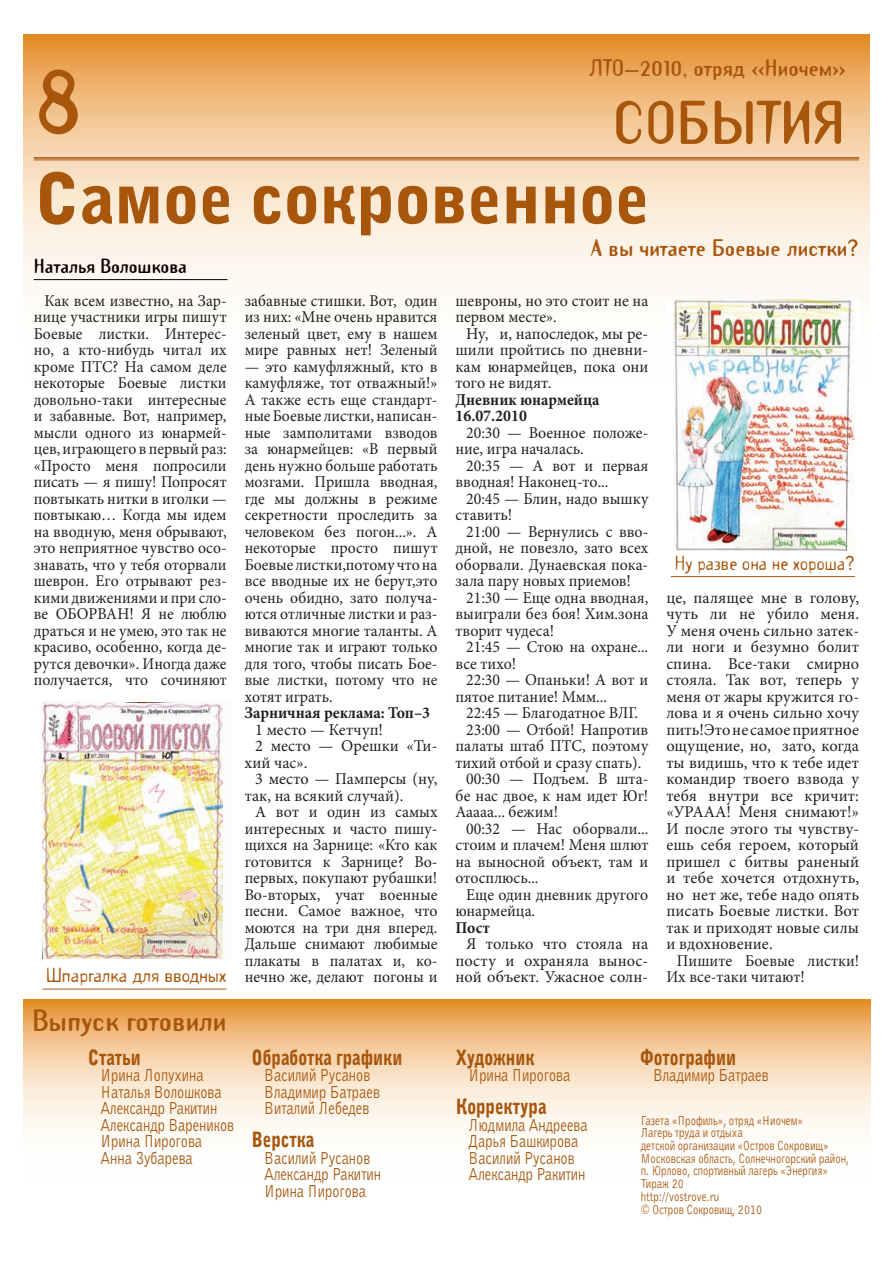
<style>
.page{position:relative;width:893px;height:1263px;background:#fff}
.page>*{position:absolute;margin:0;border:0;box-sizing:border-box;transform-origin:0 0}
.t1{font:90px "Template Gothic C Bold";color:#a7560c}
.t2{font:69px "Bell Gothic C Blk BT";color:#a7560c}
.t3{font:54px "Template Gothic C Bold";color:#a7560c}
.t4{font:27px "Template Gothic C Bold";color:#a7560c}
.t5{font:21px "Template Gothic C Bold";color:#a7560c}
.t6{font:21px "Bell Gothic C Blk BT";color:#a7560c;scale:.81 1}
.t7{font:18px/16.5px "Bell Gothic CBT";color:#a7560c;scale:.81 1}
.t8{font:18px "Template Gothic C";color:#a7560c;scale:.95 1}
.t9{font:18px "Template Gothic C";color:#a7560c}
.t10{font:18px "Template Gothic C Bold";letter-spacing:-.005em;color:#0d0000}
.t11{font:16.5px/16.5px "Minion Pro";color:#231f20;text-align:justify;scale:.95 1}
.t12{font:16.5px/16.5px "Minion Pro";color:#231f20;scale:.96 1}
.t13{font:16.5px/16.5px "Minion Pro";color:#231f20;text-align:justify}
.t14{font:700 16.5px/16.5px "Minion Pro";color:#231f20;scale:.95 1}
.t15{font:700 16.5px "Minion Pro";color:#231f20;scale:.96 1}
.t16{font:13.5px/12.8px "Bell Gothic CBT";color:#a7560c;scale:.81 1}
</style>
<div class="page">
<hr style="left:23px;top:1220px;width:846px;height:2px;background:#a7560c">
<svg style="left:23px;top:34px;width:846px;height:258px;background:#f5d2aa"></svg>
<hr style="left:23px;top:1226px;width:846px;height:2px;background:#a7560c">
<hr style="left:34px;top:157px;width:825px;height:2px;background:#a7560c">
<hr style="left:34px;top:160px;width:825px;height:1px;background:#a7560c">
<svg style="left:24px;top:1000px;width:846px;height:227px"></svg>
<hr style="left:34px;top:279px;width:193px;height:1px;background:#0d0000">
<img style="left:673px;top:299px;width:181px;height:252px">
<hr style="left:671px;top:576px;width:183px;height:1px;background:#a7560c">
<div style="left:40px;top:700px;width:191px;height:260px;background:#fbfdfd"></div>
<img style="left:42px;top:703px;width:180px;height:255px">
<hr style="left:42px;top:989px;width:184px;height:1px;background:#a7560c">
<h1 class="t1" style="left:34px;top:62px;width:52px">8</h1>
<h1 class="t1" style="left:41px;top:62px;width:50px">2</h1>
<p class="t5" style="left:568px;top:59px;width:266px">ЛТО—201 , отряд «Ком ссар</p>
<p class="t5" style="left:589px;top:59px;width:258px">ЛТО—2010, отряд «Ниочем»</p>
<h3 class="t3" style="left:643px;top:100px;width:137px">МНЕН</h3>
<h3 class="t3" style="left:612px;top:100px;width:235px">СОБЫТИЯ</h3>
<h2 class="t2" style="left:34px;top:172px;width:617px">Самое сокровенное</h2>
<p class="t5" style="left:590px;top:239px;width:271px">А вы читаете Боевые листки?</p>
<p class="t10" style="left:34px;top:258px;width:154px">Наталья Волошкова</p>
<p class="t11" style="left:34px;top:294px;width:204px;text-indent:11px">Как всем известно, на Зар&shy;нице участники игры пишут Боевые листки. Интерес&shy;но, а кто-нибудь читал их кроме ПТС? На самом деле некоторые Боевые листки довольно-таки интересные и забавные. Вот, например, мысли одного из юнармей&shy;цев, играющего в первый раз: «Просто меня попросили писать — я пишу! Попросят повтыкать нитки в иголки — повтыкаю… Когда мы идем на вводную, меня обрывают, это неприятное чувство осо&shy;знавать, что у тебя оторвали шеврон. Его отрывают рез&shy;кими движениями и при сло&shy;ве ОБОРВАН! Я не люблю драться и не умею, это так не красиво, особенно, когда де&shy;рутся девочки». Иногда даже получается, что сочиняют</p>
<p class="t11" style="left:245px;top:294px;width:204px">забавные стишки. Вот, один из них: «Мне очень нравится зеленый цвет, ему в нашем мире равных нет! Зеленый</p>
<p class="t11" style="left:245px;top:360px;width:204px">— это камуфляжный, кто в камуфляже, тот отважный!» А также есть еще стандарт&shy;ные Боевые листки, написан&shy;ные замполитами взводов за юнармейцев: «В первый день нужно больше работать мозгами. Пришла вводная, где мы должны в режиме секретности проследить за человеком без погон...». А некоторые просто пишут Боевые листки,потому что на все вводные их не берут,это очень обидно, зато получа&shy;ются отличные листки и раз&shy;виваются многие таланты. А многие так и играют только для того, чтобы писать Бое&shy;вые листки, потому что не хотят играть.</p>
<p class="t15" style="left:245px;top:707px;width:194px">Зарничная реклама: Топ–3</p>
<p class="t13" style="left:255px;top:723px;width:129px">1 место — Кетчуп!</p>
<p class="t13" style="left:255px;top:739px;width:184px">2 место — Орешки «Ти-</p>
<p class="t13" style="left:245px;top:756px;width:64px">хий час».</p>
<p class="t13" style="left:255px;top:772px;width:184px">3 место — Памперсы (ну,</p>
<p class="t13" style="left:245px;top:789px;width:160px">так, на всякий случай).</p>
<p class="t12" style="left:255px;top:805px;width:191px">А вот и один из самых</p>
<p class="t12" style="left:245px;top:822px;width:202px">интересных и часто пишу-</p>
<p class="t12" style="left:245px;top:838px;width:202px">щихся на Зарнице: «Кто как</p>
<p class="t12" style="left:245px;top:855px;width:202px">готовится к Зарнице? Во-</p>
<p class="t12" style="left:245px;top:871px;width:202px">первых, покупают рубашки!</p>
<p class="t12" style="left:245px;top:888px;width:202px">Во-вторых, учат военные</p>
<p class="t12" style="left:245px;top:904px;width:202px">песни. Самое важное, что</p>
<p class="t12" style="left:245px;top:921px;width:202px">моются на три дня вперед.</p>
<p class="t12" style="left:245px;top:937px;width:202px">Дальше снимают любимые</p>
<p class="t12" style="left:245px;top:954px;width:202px">плакаты в палатах и, ко-</p>
<p class="t12" style="left:245px;top:970px;width:202px">нечно же, делают погоны и</p>
<p class="t9" style="left:46px;top:968px;width:182px">Шпаргалка для вводных</p>
<h3 class="t4" style="left:32px;top:1009px;width:195px">Выпуск готовили</h3>
<p class="t6" style="left:88px;top:1049px;width:67px">Статьи</p>
<p class="t7" style="left:100px;top:1068px;width:166px">Ирина Лопухина<br>Наталья Волошкова<br>Александр Ракитин<br>Александр Вареников<br>Ирина Пирогова<br>Анна Зубарева</p>
<p class="t6" style="left:251px;top:1049px;width:188px">Обработка графики</p>
<p class="t7" style="left:264px;top:1068px;width:144px">Василий Русанов<br>Владимир Батраев<br>Виталий Лебедев</p>
<p class="t6" style="left:251px;top:1132px;width:79px">Верстка</p>
<p class="t7" style="left:264px;top:1151px;width:146px">Василий Русанов<br>Александр Ракитин<br>Ирина Пирогова</p>
<p class="t12" style="left:455px;top:294px;width:202px">шевроны, но это стоит не на первом месте».</p>
<p class="t13" style="left:455px;top:327px;width:194px;text-indent:11px">Ну, и, напоследок, мы ре&shy;шили пройтись по дневни&shy;кам юнармейцев, пока они того не видят.</p>
<p class="t14" style="left:455px;top:393px;width:153px">Дневник юнармейца<br>16.07.2010</p>
<p class="t12" style="left:455px;top:426px;width:202px;text-indent:11px">20:30 — Военное положе&shy;ние, игра началась.</p>
<p class="t12" style="left:455px;top:459px;width:202px;text-indent:11px">20:35 — А вот и первая вводная! Наконец-то...</p>
<p class="t12" style="left:455px;top:492px;width:202px;text-indent:11px">20:45 — Блин, надо вышку ставить!</p>
<p class="t12" style="left:455px;top:525px;width:202px;text-align:justify;text-indent:11px">21:00 — Вернулись с вво&shy;дной, не повезло, зато всех оборвали. Дунаевская пока&shy;зала пару новых приемов!</p>
<p class="t12" style="left:455px;top:591px;width:202px;text-align:justify;text-indent:11px">21:30 — Еще одна вводная, выиграли без боя! Хим.зона творит чудеса!</p>
<p class="t12" style="left:455px;top:640px;width:202px;text-indent:11px">21:45 — Стою на охране... все тихо!</p>
<p class="t12" style="left:455px;top:673px;width:202px;text-indent:11px">22:30 — Опаньки! А вот и пятое питание! Ммм...</p>
<p class="t12" style="left:466px;top:706px;width:181px">22:45 — Благодатное ВЛГ.</p>
<p class="t12" style="left:466px;top:723px;width:191px">23:00 — Отбой! Напротив</p>
<p class="t12" style="left:455px;top:739px;width:202px">палаты штаб ПТС, поэтому</p>
<p class="t12" style="left:455px;top:756px;width:195px">тихий отбой и сразу спать).</p>
<p class="t12" style="left:466px;top:772px;width:191px">00:30 — Подъем. В шта-</p>
<p class="t12" style="left:455px;top:789px;width:202px">бе нас двое, к нам идет Юг!</p>
<p class="t12" style="left:455px;top:805px;width:108px">Ааааа... бежим!</p>
<p class="t12" style="left:466px;top:822px;width:191px">00:32 — Нас оборвали...</p>
<p class="t12" style="left:455px;top:838px;width:202px">стоим и плачем! Меня шлют</p>
<p class="t12" style="left:455px;top:855px;width:202px">на выносной объект, там и</p>
<p class="t12" style="left:455px;top:871px;width:88px">отосплюсь...</p>
<p class="t12" style="left:466px;top:888px;width:191px">Еще один дневник другого</p>
<p class="t12" style="left:455px;top:904px;width:85px">юнармейца.</p>
<p class="t14" style="left:455px;top:921px;width:38px">Пост</p>
<p class="t13" style="left:455px;top:937px;width:194px;text-indent:11px">Я только что стояла на посту и охраняла вынос&shy;ной объект. Ужасное солн-</p>
<p class="t8" style="left:674px;top:555px;width:191px">Ну разве она не хороша?</p>
<p class="t13" style="left:666px;top:591px;width:194px">це, палящее мне в голову, чуть ли не убило меня.<br>У меня очень сильно затек&shy;ли ноги и безумно болит спина. Все-таки смирно стояла. Так вот, теперь у меня от жары кружится го&shy;лова и я очень сильно хочу пить!Это не самое приятное ощущение, но, зато, когда ты видишь, что к тебе идет командир твоего взвода у тебя внутри все кричит: «УРААА! Меня снимают!» И после этого ты чувству&shy;ешь себя героем, который пришел с битвы раненый и тебе хочется отдохнуть, но нет же, тебе надо опять писать Боевые листки. Вот так и приходят новые силы и вдохновение.</p>
<p class="t12" style="left:666px;top:954px;width:202px;text-indent:11px">Пишите Боевые листки!<br>Их все-таки читают!</p>
<p class="t6" style="left:456px;top:1049px;width:99px">Художник</p>
<p class="t7" style="left:468px;top:1068px;width:127px">Ирина Пирогова</p>
<p class="t6" style="left:456px;top:1099px;width:113px">Корректура</p>
<p class="t7" style="left:468px;top:1118px;width:148px">Людмила Андреева<br>Дарья Башкирова<br>Василий Русанов<br>Александр Ракитин</p>
<p class="t6" style="left:640px;top:1049px;width:120px">Фотографии</p>
<p class="t7" style="left:653px;top:1068px;width:144px">Владимир Батраев</p>
<p class="t16" style="left:640px;top:1115px;width:259px">Газета «Профиль», отряд «Ниочем»<br>Лагерь труда и отдыха<br>детской организации «Остров Сокровищ»<br>Московская область, Солнечногорский район, п. Юрлово, спортивный лагерь «Энергия»<br>Тираж 20<br>http://vostrove.ru<br>© Остров Сокровищ, 2010</p>
</div>
